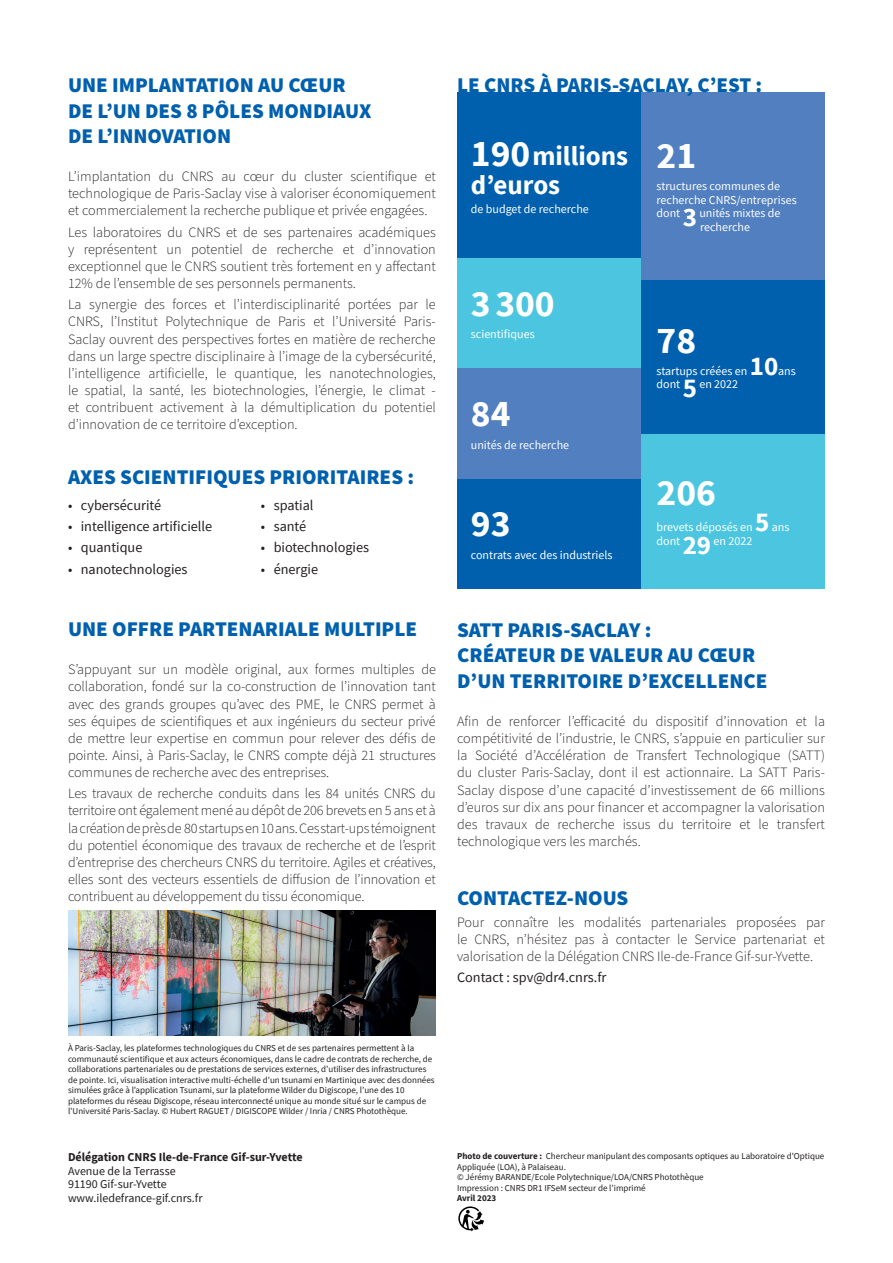
<style>
.page{position:relative;width:893px;height:1263px;background:#fff}
.page>*{position:absolute;margin:0;border:0;box-sizing:border-box;transform-origin:0 0}
.t1{font:700 37.5px "Source Sans Pro";color:#fff}
.t2{font:700 27px/29.1px "Source Sans Pro";color:#fff}
.t3{font:900 21px/25.2px "Source Sans Pro";color:#0160ae}
.t4{font:300 14.25px/17.1px "Source Sans Pro";color:#231f20;text-align:justify}
.t5{font:14.25px "Source Sans Pro";color:#231f20}
.t6{font:12px/13.5px "Source Sans Pro";color:#fff}
.t7{font:12px/13.5px "Source Sans Pro";color:#231f20}
.t8{font:700 12px "Source Sans Pro";color:#231f20}
.t9{font:9px/10.5px "Source Sans Pro";color:#231f20}
.t10{font:700 9px "Source Sans Pro";color:#231f20}
.s1{font-size:37.5px}
.s2{font-weight:700}
</style>
<div class="page">
<div style="left:641px;top:280px;width:184px;height:154px;background:#0160ae"></div>
<div style="left:457px;top:478px;width:184px;height:110px;background:#0160ae"></div>
<div style="left:457px;top:92px;width:184px;height:166px;background:#0160ae"></div>
<div style="left:641px;top:92px;width:184px;height:188px;background:#517fc0"></div>
<div style="left:457px;top:258px;width:184px;height:110px;background:#4cc6e0"></div>
<div style="left:457px;top:368px;width:184px;height:110px;background:#517fc0"></div>
<div style="left:641px;top:434px;width:184px;height:154px;background:#4cc6e0"></div>
<svg style="left:458px;top:1206px;width:26px;height:25px"></svg>
<img style="left:68px;top:911px;width:368px;height:124px">
<h3 class="t3" style="left:68px;top:73px;width:305px">UNE IMPLANTATION AU CŒUR<br>DE L’UN DES 8 PÔLES MONDIAUX<br>DE L’INNOVATION</h3>
<p class="t4" style="left:68px;top:168px;width:369px">L’implantation du CNRS au cœur du cluster scientifique et technologique de Paris-Saclay vise à valoriser économiquement et commercialement la recherche publique et privée engagées.</p>
<p class="t4" style="left:68px;top:224px;width:369px">Les laboratoires du CNRS et de ses partenaires académiques y représentent un potentiel de recherche et d’innovation exceptionnel que le CNRS soutient très fortement en y affectant 12% de l’ensemble de ses personnels permanents.</p>
<p class="t4" style="left:68px;top:297px;width:369px">La synergie des forces et l’interdisciplinarité portées par le CNRS, l’Institut Polytechnique de Paris et l’Université Paris-Saclay ouvrent des perspectives fortes en matière de recherche dans un large spectre disciplinaire à l’image de la cybersécurité, l’intelligence artificielle, le quantique, les nanotechnologies, le spatial, la santé, les biotechnologies, l’énergie, le climat - et contribuent activement à la démultiplication du potentiel d’innovation de ce territoire d’exception.</p>
<h3 class="t3" style="left:68px;top:465px;width:348px">AXES SCIENTIFIQUES PRIORITAIRES :</h3>
<p class="t5" style="left:68px;top:496px;width:95px">• cybersécurité</p>
<p class="t5" style="left:68px;top:517px;width:146px">• intelligence artificielle</p>
<p class="t5" style="left:68px;top:539px;width:76px">• quantique</p>
<p class="t5" style="left:68px;top:560px;width:121px">• nanotechnologies</p>
<p class="t5" style="left:261px;top:496px;width:54px">• spatial</p>
<p class="t5" style="left:261px;top:517px;width:47px">• santé</p>
<p class="t5" style="left:261px;top:539px;width:110px">• biotechnologies</p>
<p class="t5" style="left:261px;top:560px;width:59px">• énergie</p>
<h3 class="t3" style="left:68px;top:617px;width:351px">UNE OFFRE PARTENARIALE MULTIPLE</h3>
<p class="t4" style="left:68px;top:661px;width:369px">S’appuyant sur un modèle original, aux formes multiples de collaboration, fondé sur la co-construction de l’innovation tant avec des grands groupes qu’avec des PME, le CNRS permet à ses équipes de scientifiques et aux ingénieurs du secteur privé de mettre leur expertise en commun pour relever des défis de pointe. Ainsi, à Paris-Saclay, le CNRS compte déjà 21 structures communes de recherche avec des entreprises.</p>
<p class="t4" style="left:68px;top:785px;width:369px">Les travaux de recherche conduits dans les 84 unités CNRS du territoire ont également mené au dépôt de 206 brevets en 5 ans et à la création de près de 80 startups en 10 ans. Ces start-ups témoignent du potentiel économique des travaux de recherche et de l’esprit d’entreprise des chercheurs CNRS du territoire. Agiles et créatives, elles sont des vecteurs essentiels de diffusion de l’innovation et contribuent au développement du tissu économique.</p>
<h3 class="t3" style="left:457px;top:73px;width:307px">LE CNRS À PARIS-SACLAY, C’EST :</h3>
<h2 class="t2" style="left:471px;top:141px;width:159px"><span class="s1">190</span>millions d’euros</h2>
<p class="t6" style="left:471px;top:202px;width:119px">de budget de recherche</p>
<h1 class="t1" style="left:471px;top:278px;width:85px">3300</h1>
<p class="t6" style="left:471px;top:327px;width:65px">scientifiques</p>
<h1 class="t1" style="left:471px;top:388px;width:41px">84</h1>
<p class="t6" style="left:471px;top:438px;width:100px">unités de recherche</p>
<h1 class="t1" style="left:471px;top:498px;width:41px">93</h1>
<p class="t6" style="left:471px;top:548px;width:143px">contrats avec des industriels</p>
<h1 class="t1" style="left:656px;top:130px;width:41px">21</h1>
<p class="t6" style="left:656px;top:179px;width:142px">structures communes de recherche CNRS/entreprises dont</p>
<h2 class="t2" style="left:683px;top:202px;width:16px">3</h2>
<p class="t6" style="left:699px;top:206px;width:83px">unités mixtes de recherche</p>
<h1 class="t1" style="left:656px;top:315px;width:41px">78</h1>
<p class="t6" style="left:656px;top:364px;width:92px">startups créées en</p>
<h2 class="t2" style="left:750px;top:351px;width:30px">10</h2>
<p class="t6" style="left:778px;top:364px;width:19px">ans</p>
<p class="t6" style="left:656px;top:377px;width:25px">dont</p>
<h2 class="t2" style="left:683px;top:373px;width:16px">5</h2>
<p class="t6" style="left:699px;top:377px;width:40px">en 2022</p>
<h1 class="t1" style="left:656px;top:467px;width:61px">206</h1>
<p class="t6" style="left:656px;top:520px;width:98px">brevets déposés en</p>
<h2 class="t2" style="left:755px;top:507px;width:16px">5</h2>
<p class="t6" style="left:772px;top:520px;width:19px">ans</p>
<p class="t6" style="left:656px;top:534px;width:25px">dont</p>
<h2 class="t2" style="left:683px;top:530px;width:30px">29</h2>
<p class="t6" style="left:714px;top:534px;width:40px">en 2022</p>
<h3 class="t3" style="left:457px;top:618px;width:312px">SATT PARIS-SACLAY :<br>CRÉATEUR DE VALEUR AU CŒUR<br>D’UN TERRITOIRE D’EXCELLENCE</h3>
<p class="t4" style="left:457px;top:713px;width:369px">Afin de renforcer l’efficacité du dispositif d’innovation et la compétitivité de l’industrie, le CNRS, s’appuie en particulier sur la Société d’Accélération de Transfert Technologique (SATT) du cluster Paris-Saclay, dont il est actionnaire. La SATT Paris-Saclay dispose d’une capacité d’investissement de 66 millions d’euros sur dix ans pour financer et accompagner la valorisation des travaux de recherche issus du territoire et le transfert technologique vers les marchés.</p>
<h3 class="t3" style="left:457px;top:886px;width:173px">CONTACTEZ-NOUS</h3>
<p class="t4" style="left:457px;top:914px;width:369px">Pour connaître les modalités partenariales proposées par le CNRS, n’hésitez pas à contacter le Service partenariat et valorisation de la Délégation CNRS Ile-de-France Gif-sur-Yvette.</p>
<p class="t5" style="left:457px;top:968px;width:151px">Contact : spv@dr4.cnrs.fr</p>
<p class="t9" style="left:68px;top:1043px;width:368px">À Paris-Saclay, les plateformes technologiques du CNRS et de ses partenaires permettent à la communauté scientifique et aux acteurs économiques, dans le cadre de contrats de recherche, de collaborations partenariales ou de prestations de services externes, d’utiliser des infrastructures de pointe. Ici, visualisation interactive multi-échelle d'un tsunami en Martinique avec des données simulées grâce à l’application Tsunami, sur la plateforme Wilder du Digiscope, l’une des 10 plateformes du réseau Digiscope, réseau interconnecté unique au monde situé sur le campus de l’Université Paris-Saclay. © Hubert RAGUET / DIGISCOPE Wilder / Inria / CNRS Photothèque.</p>
<p class="t8" style="left:68px;top:1149px;width:236px">Délégation CNRS Ile-de-France Gif-sur-Yvette</p>
<p class="t7" style="left:68px;top:1164px;width:136px">Avenue de la Terrasse<br>91190 Gif-sur-Yvette www.iledefrance-gif.cnrs.fr</p>
<p class="t9" style="left:457px;top:1151px;width:369px"><span class="s2">Photo de couverture :</span> Chercheur manipulant des composants optiques au Laboratoire d'Optique Appliquée (LOA), à Palaiseau.<br>© Jérémy BARANDE/Ecole Polytechnique/LOA/CNRS Photothèque<br>Impression : CNRS DR1 IFSeM secteur de l’imprimé</p>
<p class="t10" style="left:457px;top:1192px;width:41px">Avril 2023</p>
</div>
